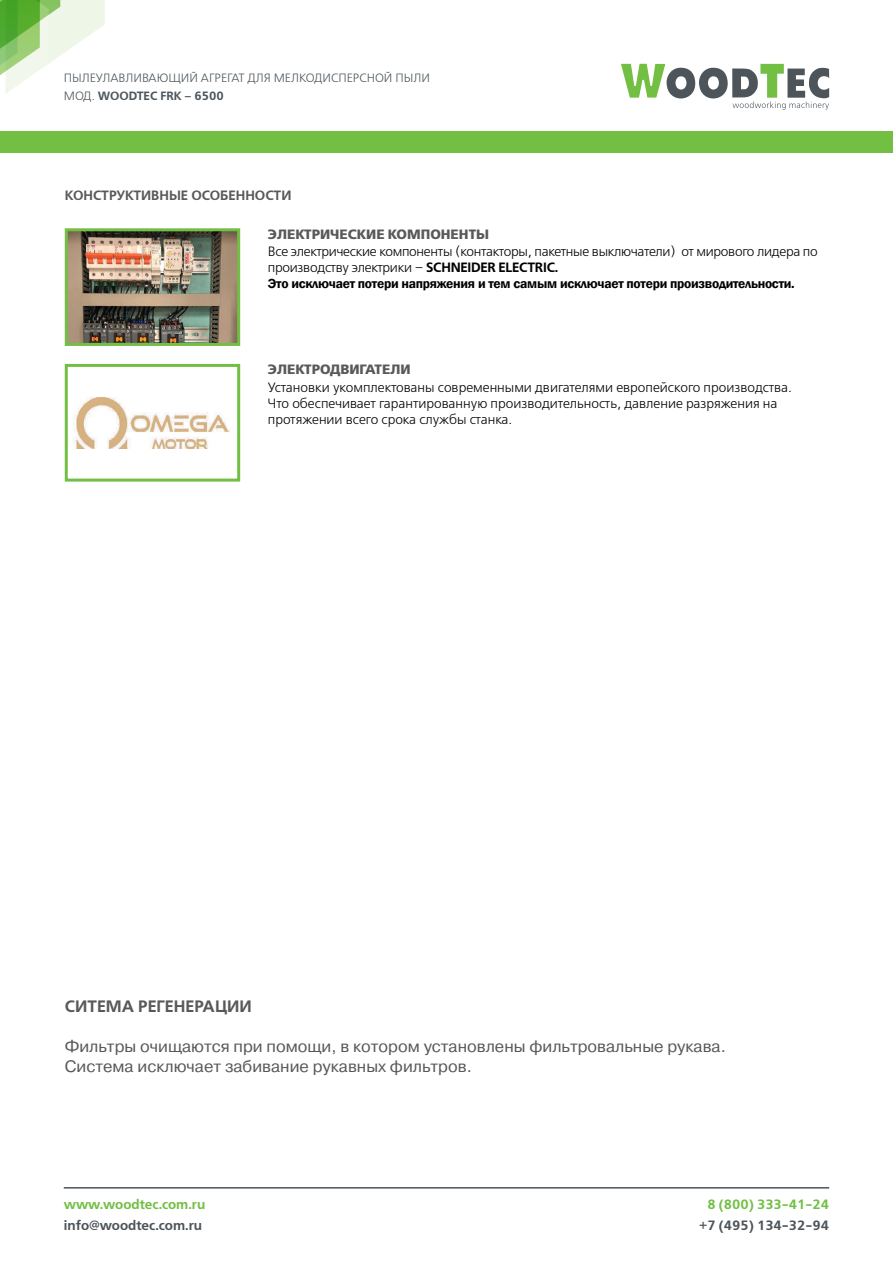
<style>
.page{position:relative;width:893px;height:1263px;background:#fff}
.page>*{position:absolute;margin:0;border:0;box-sizing:border-box;transform-origin:0 0}
.t1{font:16.5px/19.8px "Pragmatica";color:#58585a}
.t2{font:16.5px "Free Set Demi C";color:#58585a}
.t3{font:13.5px/16.2px "Free Set Light C";letter-spacing:-.005em;color:#000}
.t4{font:600 13.5px "Franklin Gothic";letter-spacing:-.02em;color:#000}
.t5{font:13.5px "Free Set Bold C";color:#58595b}
.t6{font:13.5px "Free Set Demi C";color:#4d555b}
.t7{font:13.5px "Free Set Demi C";color:#72bf44}
.t8{font:13.5px "Free Set Demi C";color:#58595b}
.t9{font:12px "Free Set Light C";color:#4d555b}
.t10{font:12px "Free Set Demi C";color:#4d555b}
.s1{font-family:"Free Set Light C"}
.s2{font-family:"Free Set Demi C"}
</style>
<div class="page">
<svg style="left:0;top:0;width:105px;height:93px"></svg>
<svg style="left:621px;top:64px;width:208px;height:46px"></svg>
<div style="left:0;top:131px;width:893px;height:21px;background:#72bf44"></div>
<hr style="left:64px;top:1187px;width:765px;height:1px;background:#4d555b">
<img style="left:69px;top:232px;width:167px;height:110px">
<div style="left:65px;top:228px;width:175px;height:118px;border:3px solid #73bf45"></div>
<img style="left:74px;top:397px;width:156px;height:51px">
<div style="left:65px;top:364px;width:175px;height:118px;border:3px solid #73bf45"></div>
<p class="t9" style="left:64px;top:72px;width:368px">ПЫЛЕУЛАВЛИВАЮЩИЙ АГРЕГАТ ДЛЯ МЕЛКОДИСПЕРСНОЙ ПЫЛИ</p>
<p class="t10" style="left:64px;top:89px;width:162px"><span class="s1">МОД.</span> WOODTEC FRK – 6500</p>
<p class="t8" style="left:65px;top:188px;width:228px">КОНСТРУКТИВНЫЕ ОСОБЕННОСТИ</p>
<p class="t5" style="left:268px;top:226px;width:223px">ЭЛЕКТРИЧЕСКИЕ КОМПОНЕНТЫ</p>
<p class="t3" style="left:268px;top:244px;width:551px">Все электрические компоненты (контакторы, пакетные выключатели) от мирового лидера по производству электрики – <span class="s2">SCHNEIDER ELECTRIC.</span></p>
<p class="t4" style="left:268px;top:276px;width:528px">Это исключает потери напряжения и тем самым исключает потери производительности.</p>
<p class="t5" style="left:268px;top:362px;width:144px">ЭЛЕКТРОДВИГАТЕЛИ</p>
<p class="t3" style="left:268px;top:380px;width:525px">Установки укомплектованы современными двигателями европейского производства.<br>Что обеспечивает гарантированную производительность, давление разряжения на протяжении всего срока службы станка.</p>
<p class="t2" style="left:65px;top:997px;width:189px">СИТЕМА РЕГЕНЕРАЦИИ</p>
<p class="t1" style="left:65px;top:1037px;width:663px">Фильтры очищаются при помощи, в котором установлены фильтровальные рукава.<br>Система исключает забивание рукавных фильтров.</p>
<p class="t7" style="left:64px;top:1197px;width:143px">www.woodtec.com.ru</p>
<p class="t6" style="left:64px;top:1218px;width:140px">info@woodtec.com.ru</p>
<p class="t7" style="left:707px;top:1197px;width:123px">8 (800) 333-41-24</p>
<p class="t6" style="left:699px;top:1217px;width:131px">+7 (495) 134-32-94</p>
</div>
